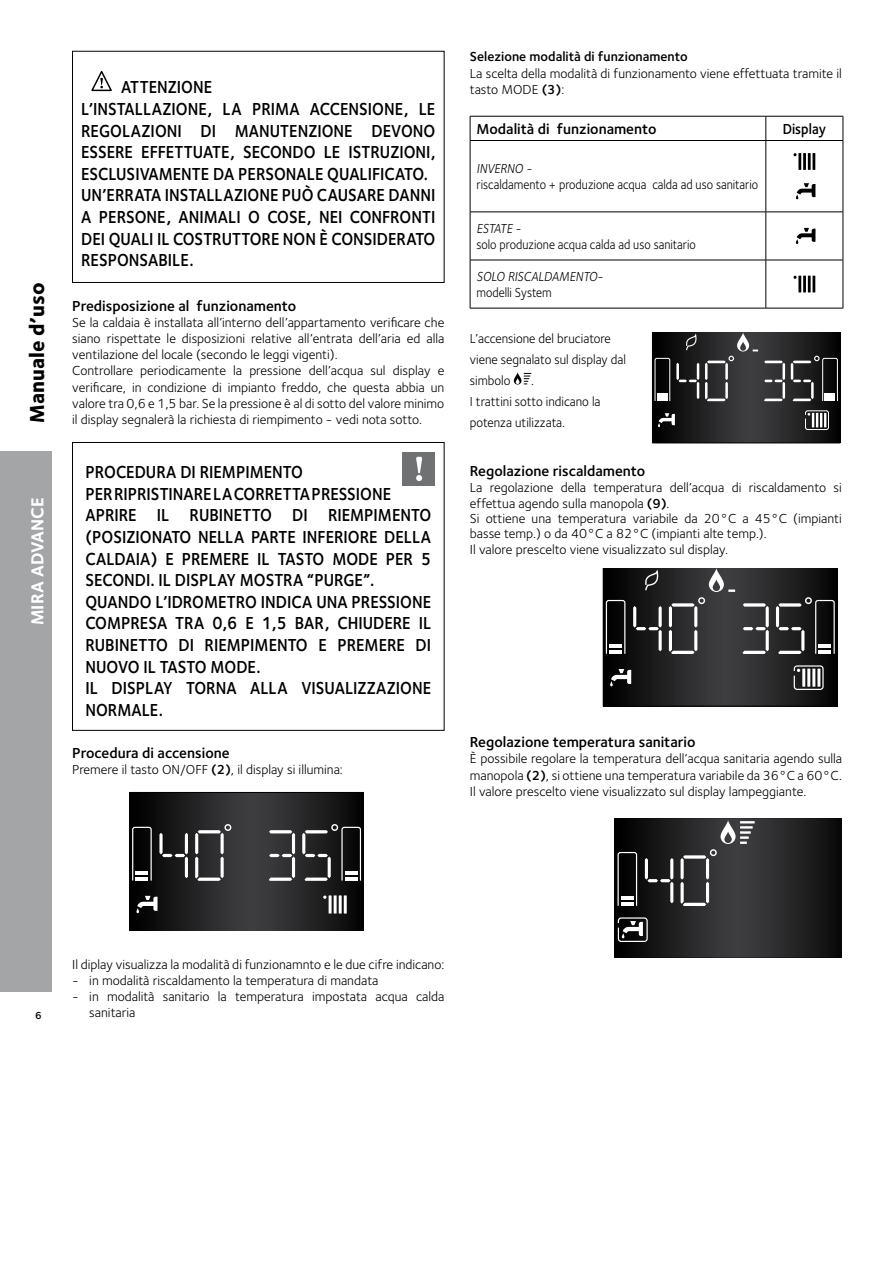
<style>
.page{position:relative;width:893px;height:1263px;background:#fff}
.page>*{position:absolute;margin:0;border:0;box-sizing:border-box;transform-origin:0 0}
.t1{font:800 21px "Foundry Sterling";color:#000}
.t2{font:600 18px/21.6px "Foundry Sterling";color:#000;scale:.9 1}
.t3{font:700 18px "Foundry Sterling";color:#fff}
.t4{font:600 15px "Foundry Sterling";color:#000}
.t5{font:600 15px "Foundry Sterling";color:#000;scale:.9 1}
.t6{font:13.5px/16.2px "Foundry Sterling";color:#000}
.t7{font:13.5px "Foundry Sterling";color:#000;scale:.9 1}
.t8{font:13.5px/21px "Foundry Sterling";color:#000;scale:.95 1}
.t9{font:italic 13.5px "Foundry Sterling";color:#000;scale:.9 1}
.t10{font:600 13.5px "Foundry Sterling";color:#000}
.t11{font:600 10.5px "Foundry Sterling";color:#000}
.s1{font-weight:600}
</style>
<div class="page">
<svg style="left:91px;top:71px;width:21px;height:21px"></svg>
<div style="left:72px;top:51px;width:372px;height:232px;border:1px solid #000"></div>
<div style="left:72px;top:442px;width:372px;height:288px;border:1px solid #000"></div>
<hr style="left:470px;top:116px;width:296px;height:1px;background:#000">
<svg style="left:470px;top:116px;width:1px;height:24px"></svg>
<hr style="left:766px;top:116px;width:77px;height:1px;background:#000">
<svg style="left:766px;top:116px;width:1px;height:24px"></svg>
<svg style="left:843px;top:116px;width:1px;height:24px"></svg>
<hr style="left:470px;top:140px;width:296px;height:1px;background:#000">
<hr style="left:470px;top:141px;width:1px;height:71px;background:#000">
<hr style="left:766px;top:140px;width:77px;height:1px;background:#000">
<hr style="left:766px;top:141px;width:1px;height:71px;background:#000">
<hr style="left:843px;top:141px;width:1px;height:71px;background:#000">
<hr style="left:470px;top:212px;width:296px;height:1px;background:#000">
<hr style="left:470px;top:212px;width:1px;height:48px;background:#000">
<hr style="left:766px;top:212px;width:77px;height:1px;background:#000">
<hr style="left:766px;top:212px;width:1px;height:48px;background:#000">
<hr style="left:843px;top:212px;width:1px;height:48px;background:#000">
<hr style="left:470px;top:260px;width:296px;height:1px;background:#000">
<hr style="left:470px;top:260px;width:1px;height:48px;background:#000">
<hr style="left:766px;top:260px;width:77px;height:1px;background:#000">
<hr style="left:766px;top:260px;width:1px;height:48px;background:#000">
<hr style="left:843px;top:260px;width:1px;height:48px;background:#000">
<hr style="left:470px;top:308px;width:296px;height:1px;background:#000">
<hr style="left:766px;top:308px;width:77px;height:1px;background:#000">
<svg style="left:793px;top:153px;width:4px;height:3px"></svg>
<hr style="left:798px;top:153px;width:3px;height:17px;background:#000">
<hr style="left:803px;top:153px;width:3px;height:17px;background:#000">
<hr style="left:808px;top:153px;width:3px;height:17px;background:#000">
<hr style="left:812px;top:153px;width:3px;height:17px;background:#000">
<svg style="left:796px;top:183px;width:19px;height:16px"></svg>
<svg style="left:796px;top:228px;width:19px;height:16px"></svg>
<svg style="left:793px;top:276px;width:4px;height:3px"></svg>
<hr style="left:798px;top:276px;width:3px;height:16px;background:#000">
<hr style="left:803px;top:276px;width:3px;height:16px;background:#000">
<hr style="left:808px;top:276px;width:3px;height:16px;background:#000">
<hr style="left:812px;top:276px;width:3px;height:16px;background:#000">
<svg style="left:514px;top:372px;width:17px;height:13px"></svg>
<svg style="left:129px;top:792px;width:234px;height:138px;background:#303031"></svg>
<svg style="left:652px;top:332px;width:188px;height:111px;background:#333334"></svg>
<svg style="left:603px;top:569px;width:235px;height:137px;background:#333334"></svg>
<svg style="left:614px;top:818px;width:228px;height:140px;background:#2c2c2d"></svg>
<div style="left:402px;top:452px;width:33px;height:34px;background:#707172"></div>
<svg style="left:416px;top:457px;width:6px;height:24px"></svg>
<div style="left:0;top:452px;width:51px;height:540px;background:#a3a5a7"></div>
<h1 class="t1" style="left:22px;top:423px;width:142px;rotate:-90deg">Manuale d’uso</h1>
<h2 class="t3" style="left:25px;top:625px;width:129px;rotate:-90deg">MIRA ADVANCE</h2>
<p class="t2" style="left:81px;top:76px;width:395px;text-indent:40px">ATTENZIONE<br>L’INSTALLAZIONE, LA PRIMA ACCENSIONE, LE REGOLAZIONI DI MANUTENZIONE DEVONO ESSERE EFFETTUATE, SECONDO LE ISTRUZIONI, ESCLUSIVAMENTE DA PERSONALE QUALIFICATO.<br>UN’ERRATA INSTALLAZIONE PUÒ CAUSARE DANNI A PERSONE, ANIMALI O COSE, NEI CONFRONTI DEI QUALI IL COSTRUTTORE NON È CONSIDERATO RESPONSABILE.</p>
<p class="t4" style="left:72px;top:295px;width:225px">Predisposizione al funzionamento</p>
<p class="t6" style="left:72px;top:314px;width:374px">Se la caldaia è installata all’interno dell’appartamento verificare che siano rispettate le disposizioni relative all’entrata dell’aria ed alla ventilazione del locale (secondo le leggi vigenti).<br>Controllare periodicamente la pressione dell’acqua sul display e verificare, in condizione di impianto freddo, che questa abbia un valore tra 0,6 e 1,5 bar. Se la pressione è al di sotto del valore minimo il display segnalerà la richiesta di riempimento - vedi nota sotto.</p>
<p class="t2" style="left:85px;top:461px;width:386px">PROCEDURA DI RIEMPIMENTO<br>PER RIPRISTINARE LA CORRETTA PRESSIONE APRIRE IL RUBINETTO DI RIEMPIMENTO (POSIZIONATO NELLA PARTE INFERIORE DELLA CALDAIA) E PREMERE IL TASTO MODE PER 5<br>SECONDI. IL DISPLAY MOSTRA “PURGE”.<br>QUANDO L’IDROMETRO INDICA UNA PRESSIONE COMPRESA TRA 0,6 E 1,5 BAR, CHIUDERE IL RUBINETTO DI RIEMPIMENTO E PREMERE DI NUOVO IL TASTO MODE.<br>IL DISPLAY TORNA ALLA VISUALIZZAZIONE NORMALE.</p>
<p class="t4" style="left:72px;top:743px;width:159px">Procedura di accensione</p>
<p class="t6" style="left:72px;top:761px;width:272px">Premere il tasto ON/OFF <span class="s1">(2)</span>, il display si illumina:</p>
<p class="t10" style="left:470px;top:47px;width:219px">Selezione modalità di funzionamento</p>
<p class="t6" style="left:470px;top:65px;width:374px">La scelta della modalità di funzionamento viene effettuata tramite il tasto MODE <span class="s1">(3)</span>:</p>
<p class="t4" style="left:476px;top:118px;width:182px">Modalità di funzionamento</p>
<p class="t5" style="left:783px;top:118px;width:50px">Display</p>
<p class="t9" style="left:476px;top:159px;width:63px">INVERNO -</p>
<p class="t7" style="left:476px;top:175px;width:315px">riscaldamento + produzione acqua calda ad uso sanitario</p>
<p class="t9" style="left:476px;top:219px;width:51px">ESTATE -</p>
<p class="t7" style="left:476px;top:235px;width:245px">solo produzione acqua calda ad uso sanitario</p>
<p class="t9" style="left:476px;top:267px;width:142px">SOLO RISCALDAMENTO-</p>
<p class="t7" style="left:476px;top:283px;width:85px">modelli System</p>
<p class="t8" style="left:470px;top:327px;width:166px">L’accensione del bruciatore viene segnalato sul display dal simbolo</p>
<p class="t6" style="left:470px;top:369px;width:132px;line-height:21px;text-indent:61px">.<br>I trattini sotto indicano la potenza utilizzata.</p>
<p class="t4" style="left:470px;top:460px;width:177px">Regolazione riscaldamento</p>
<p class="t6" style="left:470px;top:479px;width:374px;line-height:15.6px">La regolazione della temperatura dell’acqua di riscaldamento si effettua agendo sulla manopola <span class="s1">(9)</span>.<br>Si ottiene una temperatura variabile da 20°C a 45°C (impianti basse temp.) o da 40°C a 82°C (impianti alte temp.).<br>Il valore prescelto viene visualizzato sul display.</p>
<p class="t4" style="left:470px;top:731px;width:227px">Regolazione temperatura sanitario</p>
<p class="t6" style="left:470px;top:750px;width:374px;text-align:justify">È possibile regolare la temperatura dell’acqua sanitaria agendo sulla manopola <span class="s1">(2)</span>, si ottiene una temperatura variabile da 36°C a 60°C.<br>Il valore prescelto viene visualizzato sul display lampeggiante.</p>
<p class="t6" style="left:72px;top:956px;width:374px">Il diplay visualizza la modalità di funzionamnto e le due cifre indicano:</p>
<p class="t6" style="left:72px;top:972px;width:308px">- in modalità riscaldamento la temperatura di mandata</p>
<p class="t6" style="left:72px;top:988px;width:374px">- in modalità sanitario la temperatura impostata acqua calda</p>
<p class="t11" style="left:35px;top:1008px;width:8px">6</p>
<p class="t6" style="left:89px;top:1004px;width:48px">sanitaria</p>
</div>
